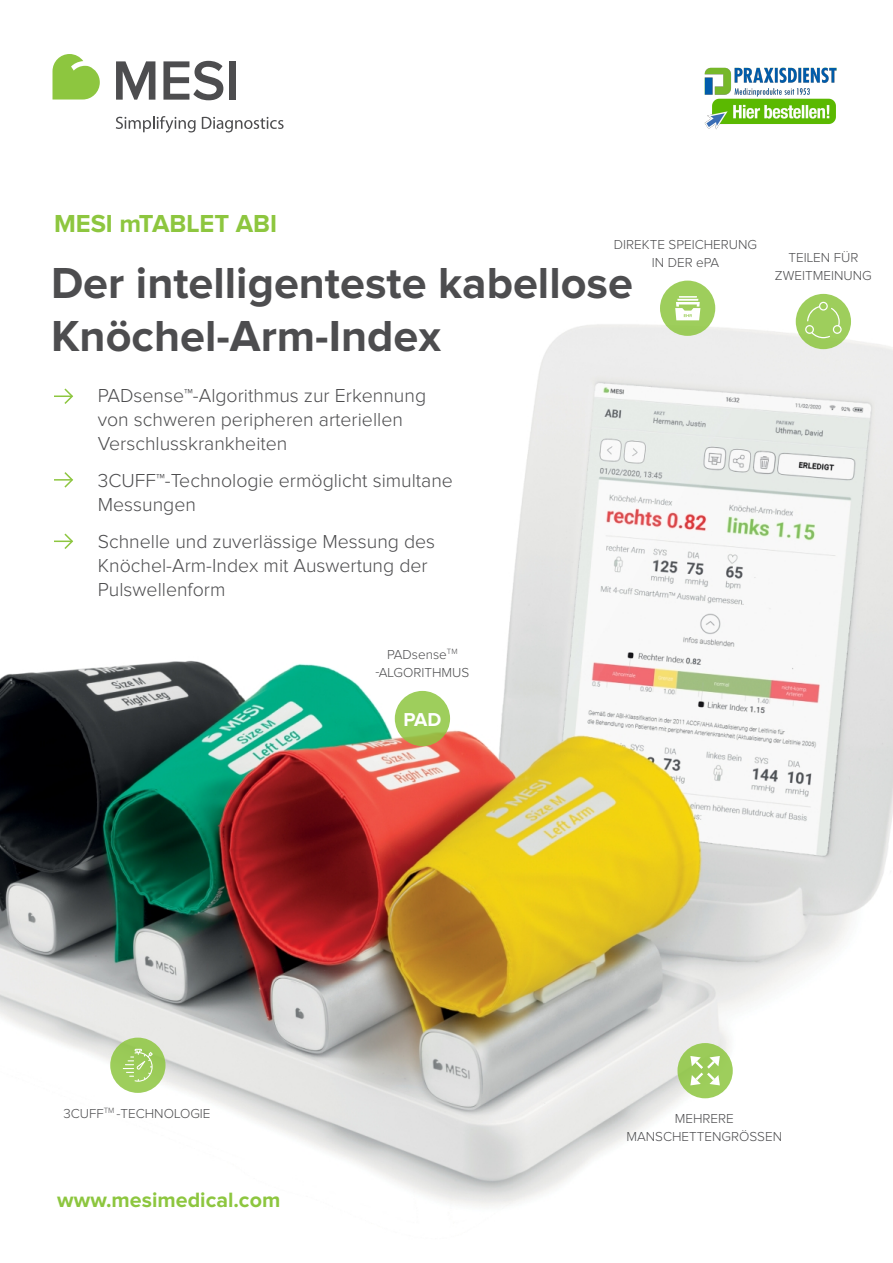
<style>
.page{position:relative;width:893px;height:1263px;background:#fff}
.page>*{position:absolute;margin:0;border:0;box-sizing:border-box;transform-origin:0 0}
.t1{font:700 45px/52.5px "Proxima Nova";color:#4d4d4f}
.t2{font:700 25.5px "Proxima Nova";color:#8dc63f}
.t3{font:700 21.45px "Proxima Nova";color:#8dc63f}
.t4{font:300 19.5px/24px "Proxima Nova";color:#4d4d4f}
.t5{font:700 19.35px "Proxima Nova";color:#fff}
.t6{font:300 13.5px/18px "Proxima Nova";color:#4d4d4f;text-align:center}
</style>
<div class="page">
<img style="left:0;top:315px;width:893px;height:892px">
<svg style="left:54px;top:387px;width:20px;height:19px"></svg>
<svg style="left:54px;top:470px;width:20px;height:19px"></svg>
<svg style="left:54px;top:532px;width:20px;height:19px"></svg>
<div style="left:660px;top:281px;width:55px;height:55px;background:#9ece5c;border-radius:50%"></div>
<svg style="left:675px;top:296px;width:25px;height:24px"></svg>
<div style="left:796px;top:294px;width:55px;height:55px;background:#9ece5c;border-radius:50%"></div>
<svg style="left:805px;top:302px;width:37px;height:36px"></svg>
<div style="left:677px;top:1043px;width:56px;height:55px;background:#9ccc5a;border-radius:50%"></div>
<svg style="left:690px;top:1056px;width:30px;height:29px"></svg>
<svg style="left:110px;top:1037px;width:56px;height:56px"></svg>
<svg style="left:123px;top:1049px;width:30px;height:33px"></svg>
<svg style="left:395px;top:691px;width:55px;height:55px;background:#9eca58"></svg>
<svg style="left:52px;top:54px;width:48px;height:46px"></svg>
<svg style="left:116px;top:61px;width:39px;height:39px"></svg>
<svg style="left:163px;top:61px;width:60px;height:39px"></svg>
<div style="left:229px;top:61px;width:7px;height:39px;background:#4d4d4f"></div>
<svg style="left:116px;top:116px;width:80px;height:17px"></svg>
<svg style="left:202px;top:117px;width:82px;height:15px"></svg>
<img style="left:704px;top:67px;width:133px;height:63px">
<h2 class="t2" style="left:54px;top:211px;width:225px">MESI mTABLET ABI</h2>
<p class="t6" style="left:614px;top:236px;width:145px">DIREKTE SPEICHERUNG<br>IN DER ePA</p>
<p class="t6" style="left:775px;top:249px;width:98px">TEILEN FÜR<br>ZWEITMEINUNG</p>
<h1 class="t1" style="left:51px;top:259px;width:583px">Der intelligenteste kabellose<br>Knöchel-Arm-Index</h1>
<p class="t4" style="left:98px;top:385px;width:330px">PADsense™-Algorithmus zur Erkennung von schweren peripheren arteriellen<br>Verschlusskrankheiten</p>
<p class="t4" style="left:98px;top:469px;width:357px">3CUFF™-Technologie ermöglicht simultane<br>Messungen</p>
<p class="t4" style="left:98px;top:530px;width:339px">Schnelle und zuverlässige Messung des<br>Knöchel-Arm-Index mit Auswertung der<br>Pulswellenform</p>
<p class="t6" style="left:375px;top:646px;width:95px">PADsense<sup>TM </sup>-ALGORITHMUS</p>
<p class="t5" style="left:403px;top:711px;width:39px">PAD</p>
<p class="t6" style="left:63px;top:1105px;width:149px">3CUFF<sup>TM</sup> -TECHNOLOGIE</p>
<p class="t3" style="left:57px;top:1190px;width:225px">www.mesimedical.com</p>
<p class="t6" style="left:626px;top:1110px;width:157px">MEHRERE<br>MANSCHETTENGRÖSSEN</p>
</div>
